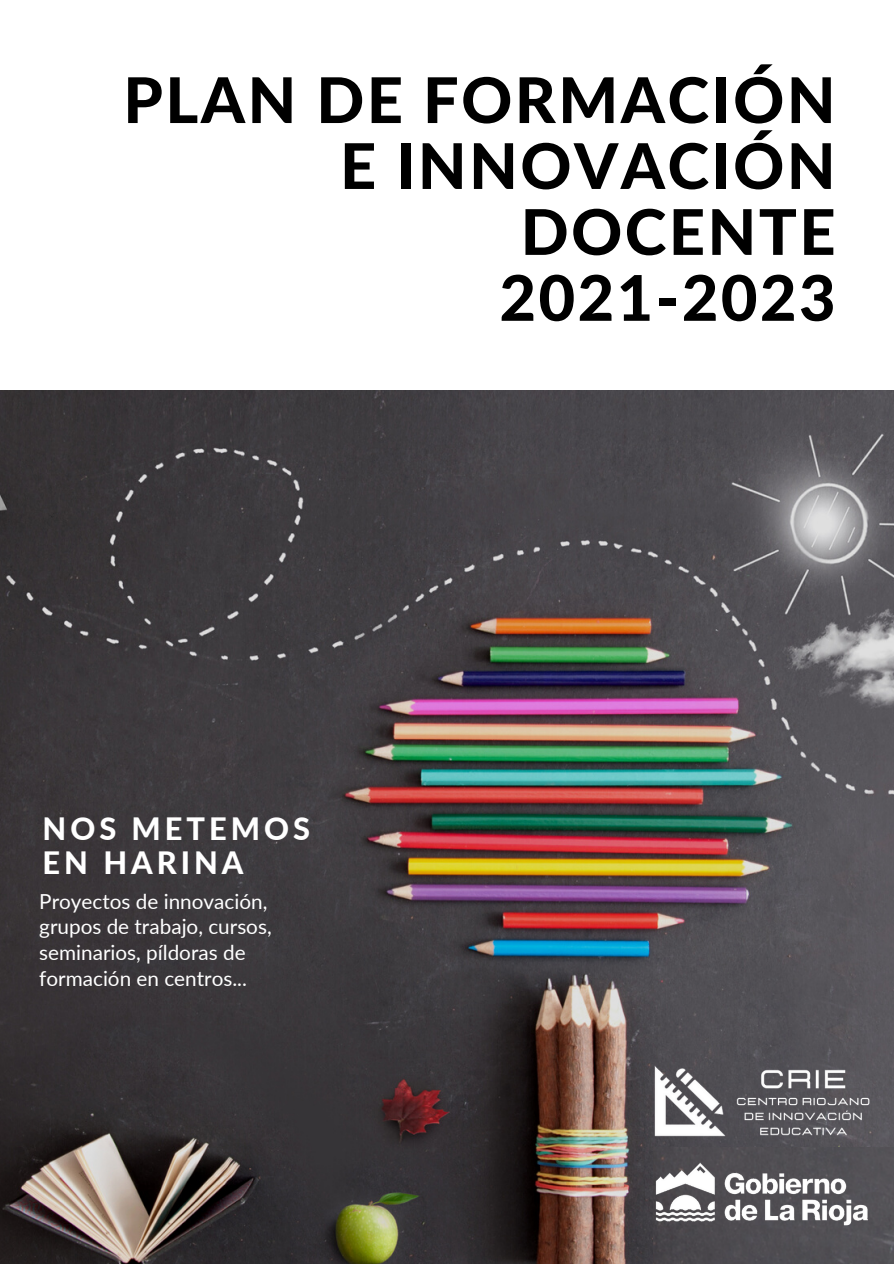
<style>
.page{position:relative;width:894px;height:1264px;background:#fff}
.page>*{position:absolute;margin:0;border:0;box-sizing:border-box;transform-origin:0 0}
.t1{font:800 63px/65.8px "Lato";letter-spacing:.04em;color:#000;text-align:right}
.t2{font:800 30.75px/33.8px "Lato";letter-spacing:.13em;color:#fff}
.t3{font:20.7px/26px "Lato";color:#fff}
</style>
<div class="page">
<img style="left:0;top:390px;width:893px;height:873px">
<img style="left:652px;top:1175px;width:241px;height:88px">
<img style="left:644px;top:1175px;width:241px;height:59px">
<img style="left:635px;top:1034px;width:258px;height:141px">
<h1 class="t1" style="left:123px;top:66px;width:713px">PLAN DE FORMACIÓN<br>E INNOVACIÓN<br>DOCENTE<br>2021-2023</h1>
<h2 class="t2" style="left:43px;top:811px;width:269px">NOS METEMOS<br>EN HARINA</h2>
<p class="t3" style="left:39px;top:887px;width:234px">Proyectos de innovación, grupos de trabajo, cursos, seminarios, píldoras de formación en centros...</p>
</div>
